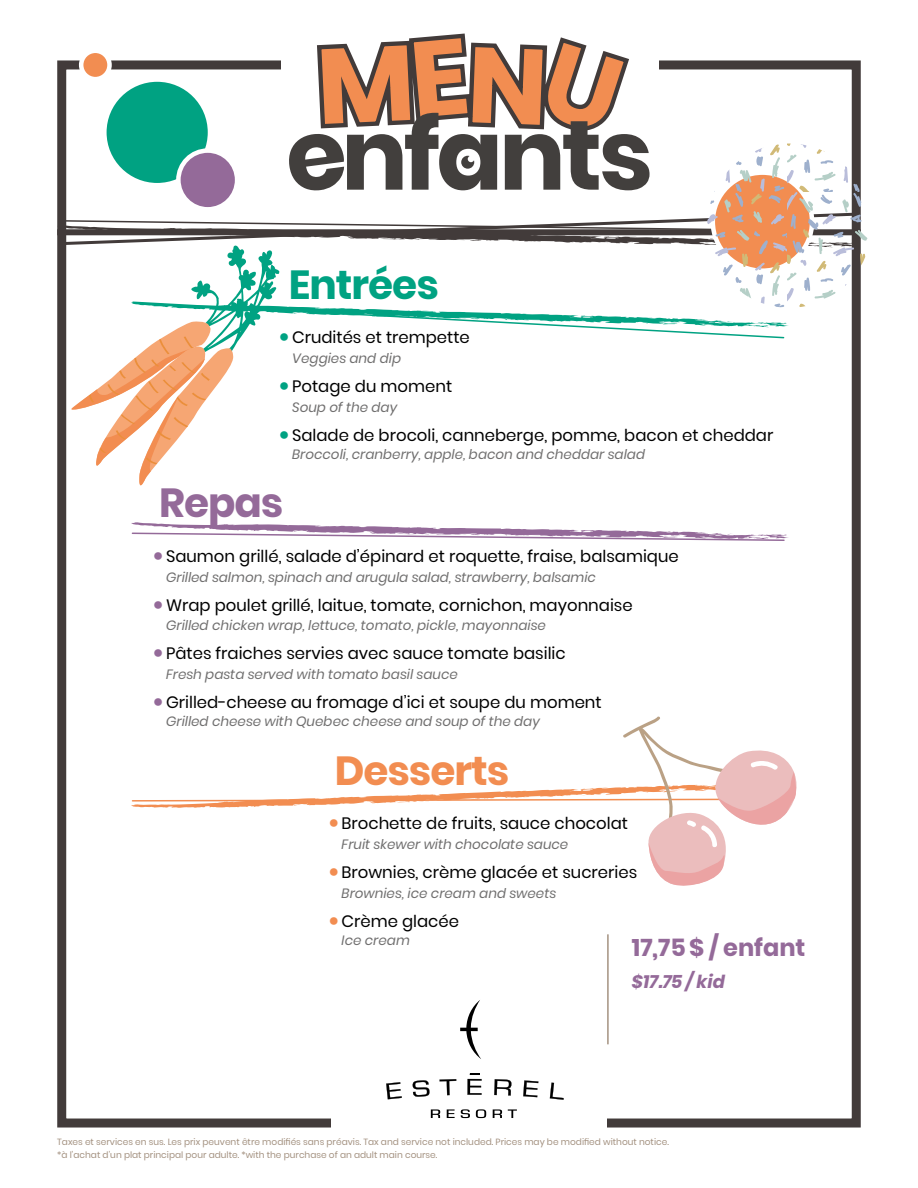
<style>
.page{position:relative;width:918px;height:1188px;background:#fff}
.page>*{position:absolute;margin:0;border:0;box-sizing:border-box;transform-origin:0 0}
.t1{font:700 40.5px "Poppins";letter-spacing:-.025em;color:#f28d51}
.t2{font:700 40.5px "Poppins";letter-spacing:-.025em;color:#00a282}
.t3{font:700 40.5px "Poppins";letter-spacing:-.025em;color:#946a99}
.t4{font:700 24px "Poppins";color:#946a99}
.t5{font:italic 700 18px "Poppins";color:#946a99}
.t6{font:16.5px "Poppins";color:#000}
.t7{font:italic 13.5px "Poppins";color:#706f6f}
.t8{font:9px/13.8px "Poppins";color:#a49281}
.s1{font-weight:600;font-size:27px;color:#00a282}
.s2{font-weight:600;font-size:27px;color:#946a99}
.s3{font-weight:600;font-size:27px;color:#f28d51}
</style>
<div class="page">
<div style="left:57px;top:60px;width:804px;height:1068px;border:9px solid #423b3a"></div>
<div style="left:331px;top:1010px;width:276px;height:138px;background:#fff"></div>
<div style="left:281px;top:32px;width:378px;height:139px;background:#fff"></div>
<svg style="left:460px;top:1000px;width:21px;height:59px"></svg>
<svg style="left:386px;top:1082px;width:16px;height:17px"></svg>
<svg style="left:413px;top:1080px;width:17px;height:17px"></svg>
<svg style="left:439px;top:1079px;width:17px;height:16px"></svg>
<svg style="left:494px;top:1079px;width:18px;height:17px"></svg>
<svg style="left:523px;top:1080px;width:15px;height:17px"></svg>
<svg style="left:550px;top:1083px;width:14px;height:17px"></svg>
<svg style="left:431px;top:1109px;width:9px;height:9px"></svg>
<svg style="left:447px;top:1109px;width:8px;height:9px"></svg>
<svg style="left:461px;top:1109px;width:9px;height:9px"></svg>
<svg style="left:476px;top:1109px;width:10px;height:9px"></svg>
<svg style="left:493px;top:1109px;width:9px;height:9px"></svg>
<svg style="left:508px;top:1109px;width:9px;height:9px"></svg>
<svg style="left:467px;top:1074px;width:15px;height:21px"></svg>
<svg style="left:289px;top:33px;width:361px;height:158px"></svg>
<hr style="left:607px;top:934px;width:2px;height:110px;background:#a49281">
<div style="left:107px;top:82px;width:101px;height:101px;background:#00a282;border-radius:50%"></div>
<svg style="left:81px;top:51px;width:29px;height:28px"></svg>
<div style="left:79px;top:49px;width:33px;height:32px;border:4px solid #fff;border-radius:50%"></div>
<div style="left:178px;top:151px;width:59px;height:58px;background:#946a99;border-radius:50%"></div>
<div style="left:176px;top:148px;width:63px;height:64px;border:4px solid #fff;border-radius:50%"></div>
<svg style="left:57px;top:211px;width:806px;height:280px"></svg>
<svg style="left:131px;top:522px;width:658px;height:19px"></svg>
<svg style="left:707px;top:144px;width:164px;height:164px"></svg>
<svg style="left:131px;top:716px;width:666px;height:170px"></svg>
<h1 class="t2" style="left:289px;top:261px;width:151px">Entrées</h1>
<p class="t6" style="left:279px;top:328px;width:193px"><span class="s1">•</span>Crudités et trempette</p>
<p class="t7" style="left:292px;top:351px;width:111px">Veggies and dip</p>
<p class="t6" style="left:279px;top:377px;width:175px"><span class="s1">•</span>Potage du moment</p>
<p class="t7" style="left:292px;top:399px;width:107px">Soup of the day</p>
<p class="t6" style="left:279px;top:426px;width:496px"><span class="s1">•</span>Salade de brocoli, canneberge, pomme, bacon et cheddar</p>
<p class="t7" style="left:292px;top:446px;width:355px">Broccoli, cranberry, apple, bacon and cheddar salad</p>
<h1 class="t3" style="left:159px;top:480px;width:126px">Repas</h1>
<p class="t6" style="left:153px;top:547px;width:528px"><span class="s2">•</span>Saumon grillé, salade d’épinard et roquette, fraise, balsamique</p>
<p class="t7" style="left:166px;top:569px;width:432px">Grilled salmon, spinach and arugula salad, strawberry, balsamic</p>
<p class="t6" style="left:153px;top:595px;width:482px"><span class="s2">•</span>Wrap poulet grillé, laitue, tomate, cornichon, mayonnaise</p>
<p class="t7" style="left:166px;top:618px;width:381px">Grilled chicken wrap, lettuce, tomato, pickle, mayonnaise</p>
<p class="t6" style="left:153px;top:644px;width:415px"><span class="s2">•</span>Pâtes fraiches servies avec sauce tomate basilic</p>
<p class="t7" style="left:166px;top:667px;width:293px">Fresh pasta served with tomato basil sauce</p>
<p class="t6" style="left:153px;top:693px;width:451px"><span class="s2">•</span>Grilled-cheese au fromage d’ici et soupe du moment</p>
<p class="t7" style="left:166px;top:714px;width:375px">Grilled cheese with Quebec cheese and soup of the day</p>
<h1 class="t1" style="left:335px;top:747px;width:176px">Desserts</h1>
<p class="t6" style="left:328px;top:814px;width:301px"><span class="s3">•</span>Brochette de fruits, sauce chocolat</p>
<p class="t7" style="left:342px;top:836px;width:228px">Fruit skewer with chocolate sauce</p>
<p class="t6" style="left:328px;top:863px;width:311px"><span class="s3">•</span>Brownies, crème glacée et sucreries</p>
<p class="t7" style="left:342px;top:885px;width:216px">Brownies, ice cream and sweets</p>
<p class="t6" style="left:328px;top:911px;width:133px"><span class="s3">•</span>Crème glacée</p>
<p class="t7" style="left:342px;top:932px;width:70px">Ice cream</p>
<h2 class="t4" style="left:632px;top:934px;width:175px">17,75$ / enfant</h2>
<p class="t5" style="left:632px;top:971px;width:95px">$17.75 / kid</p>
<p class="t8" style="left:57px;top:1135px;width:613px">Taxes et services en sus. Les prix peuvent être modifiés sans préavis. Tax and service not included. Prices may be modified without notice. *à l’achat d’un plat principal pour adulte. *with the purchase of an adult main course.</p>
</div>
